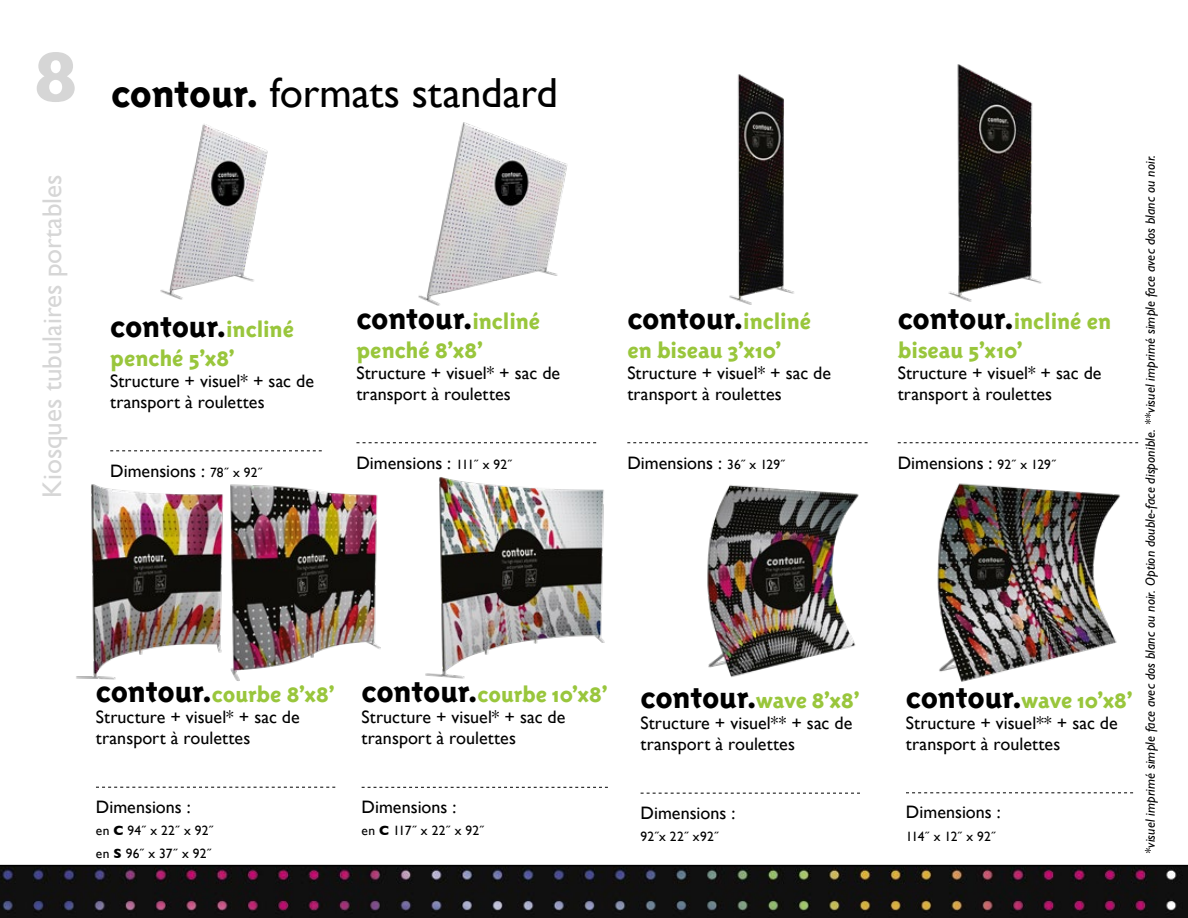
<style>
.page{position:relative;width:1188px;height:918px;background:#fff}
.page>*{position:absolute;margin:0;border:0;box-sizing:border-box;transform-origin:0 0}
.t1{font:700 72px "Gill Sans";color:#d6d6d6}
.t2{font:42px "Gill Sans";letter-spacing:-.005em;color:#000}
.t3{font:800 33px "Triplex Sans";letter-spacing:-.005em;color:#000}
.t4{font:27px "Gill Sans";color:#d6d6d6}
.t5{font:800 24px/28.8px "Triplex Sans";letter-spacing:-.005em;color:#99c63c}
.t6{font:18px/21px "Gill Sans";color:#000}
.t7{font:italic 13.5px "Gill Sans";letter-spacing:.01em;color:#000}
.t8{font:13.5px/22.5px "Gill Sans";letter-spacing:.025em;color:#000}
.s1{font-family:"Triplex Sans";font-weight:800}
.s2{font-size:24px;color:#99c63c}
.s3{font-size:13.5px}
.s4{font-size:33px;color:#000}
.s5{font-weight:700}
</style>
<div class="page">
<svg style="left:0;top:865px;width:1188px;height:53px;background:#1a1618"></svg>
<img style="left:160px;top:124px;width:108px;height:176px">
<img style="left:418px;top:122px;width:150px;height:184px">
<img style="left:76px;top:484px;width:147px;height:196px">
<img style="left:230px;top:484px;width:151px;height:197px">
<img style="left:425px;top:477px;width:180px;height:202px">
<img style="left:707px;top:485px;width:152px;height:192px">
<img style="left:937px;top:483px;width:183px;height:199px">
<img style="left:729px;top:74px;width:65px;height:231px">
<img style="left:948px;top:64px;width:94px;height:238px">
<svg style="left:362px;top:787px;width:246px;height:1px"></svg>
<svg style="left:641px;top:793px;width:219px;height:1px"></svg>
<svg style="left:906px;top:792px;width:227px;height:1px"></svg>
<svg style="left:96px;top:787px;width:239px;height:1px"></svg>
<svg style="left:110px;top:450px;width:212px;height:1px"></svg>
<svg style="left:356px;top:442px;width:240px;height:1px"></svg>
<svg style="left:627px;top:442px;width:241px;height:1px"></svg>
<svg style="left:898px;top:442px;width:240px;height:1px"></svg>
<h1 class="t1" style="left:34px;top:20px;width:44px">8</h1>
<h3 class="t4" style="left:36px;top:498px;width:325px;rotate:-90deg">Kiosques tubulaires portables</h3>
<h2 class="t2" style="left:111px;top:68px;width:448px"><span class="s1">contour.</span> formats standard</h2>
<h3 class="t3" style="left:110px;top:308px;width:185px">contour.<span class="s2">incliné</span></h3>
<h3 class="t5" style="left:110px;top:344px;width:126px">penché 5’x8’</h3>
<p class="t6" style="left:110px;top:370px;width:205px">Structure + visuel* + sac de transport à roulettes</p>
<p class="t6" style="left:110px;top:460px;width:154px">Dimensions : <span class="s3">78˝ x 92˝</span></p>
<h3 class="t3" style="left:356px;top:300px;width:185px">contour.<span class="s2">incliné</span></h3>
<h3 class="t5" style="left:356px;top:336px;width:128px">penché 8’x8’</h3>
<p class="t6" style="left:356px;top:362px;width:205px">Structure + visuel* + sac de transport à roulettes</p>
<p class="t6" style="left:356px;top:452px;width:157px">Dimensions : <span class="s3">111˝ x 92˝</span></p>
<h3 class="t3" style="left:627px;top:300px;width:185px">contour.<span class="s2">incliné</span></h3>
<h3 class="t5" style="left:627px;top:336px;width:156px">en biseau 3’x10’</h3>
<p class="t6" style="left:627px;top:362px;width:205px">Structure + visuel* + sac de transport à roulettes</p>
<p class="t6" style="left:627px;top:452px;width:160px">Dimensions : <span class="s3">36˝ x 129˝</span></p>
<h3 class="t5" style="left:96px;top:680px;width:241px"><span class="s4">contour.</span>courbe 8’x8’</h3>
<p class="t6" style="left:96px;top:706px;width:205px">Structure + visuel* + sac de transport à roulettes</p>
<p class="t6" style="left:96px;top:796px;width:96px">Dimensions :</p>
<p class="t8" style="left:96px;top:819px;width:119px">en <span class="s5">C</span> 94˝ x 22˝ x 92˝ en <span class="s5">S</span> 96˝ x 37˝ x 92˝</p>
<h3 class="t5" style="left:362px;top:680px;width:248px"><span class="s4">contour.</span>courbe 10’x8’</h3>
<p class="t6" style="left:362px;top:706px;width:205px">Structure + visuel* + sac de transport à roulettes</p>
<p class="t6" style="left:362px;top:796px;width:96px">Dimensions :</p>
<p class="t8" style="left:362px;top:819px;width:124px">en <span class="s5">C</span> 117˝ x 22˝ x 92˝</p>
<h3 class="t5" style="left:641px;top:686px;width:221px"><span class="s4">contour.</span>wave 8’x8’</h3>
<p class="t6" style="left:641px;top:712px;width:213px">Structure + visuel** + sac de transport à roulettes</p>
<p class="t6" style="left:641px;top:802px;width:96px">Dimensions :</p>
<p class="t8" style="left:641px;top:825px;width:80px">92˝x 22˝ x92˝</p>
<h3 class="t5" style="left:898px;top:307px;width:215px"><span class="s4">contour.</span>incliné en biseau 5’x10’</h3>
<p class="t6" style="left:898px;top:362px;width:205px">Structure + visuel* + sac de transport à roulettes</p>
<p class="t6" style="left:898px;top:452px;width:160px">Dimensions : <span class="s3">92˝ x 129˝</span></p>
<h3 class="t5" style="left:906px;top:686px;width:229px"><span class="s4">contour.</span>wave 10’x8’</h3>
<p class="t6" style="left:906px;top:712px;width:213px">Structure + visuel** + sac de transport à roulettes</p>
<p class="t6" style="left:906px;top:802px;width:96px">Dimensions :</p>
<p class="t8" style="left:906px;top:825px;width:92px">114˝ x 12˝ x 92˝</p>
<p class="t7" style="left:1143px;top:854px;width:701px;rotate:-90deg">*visuel imprimé simple face avec dos blanc ou noir. Option double-face disponible. **visuel imprimé simple face avec dos blanc ou noir.</p>
</div>
